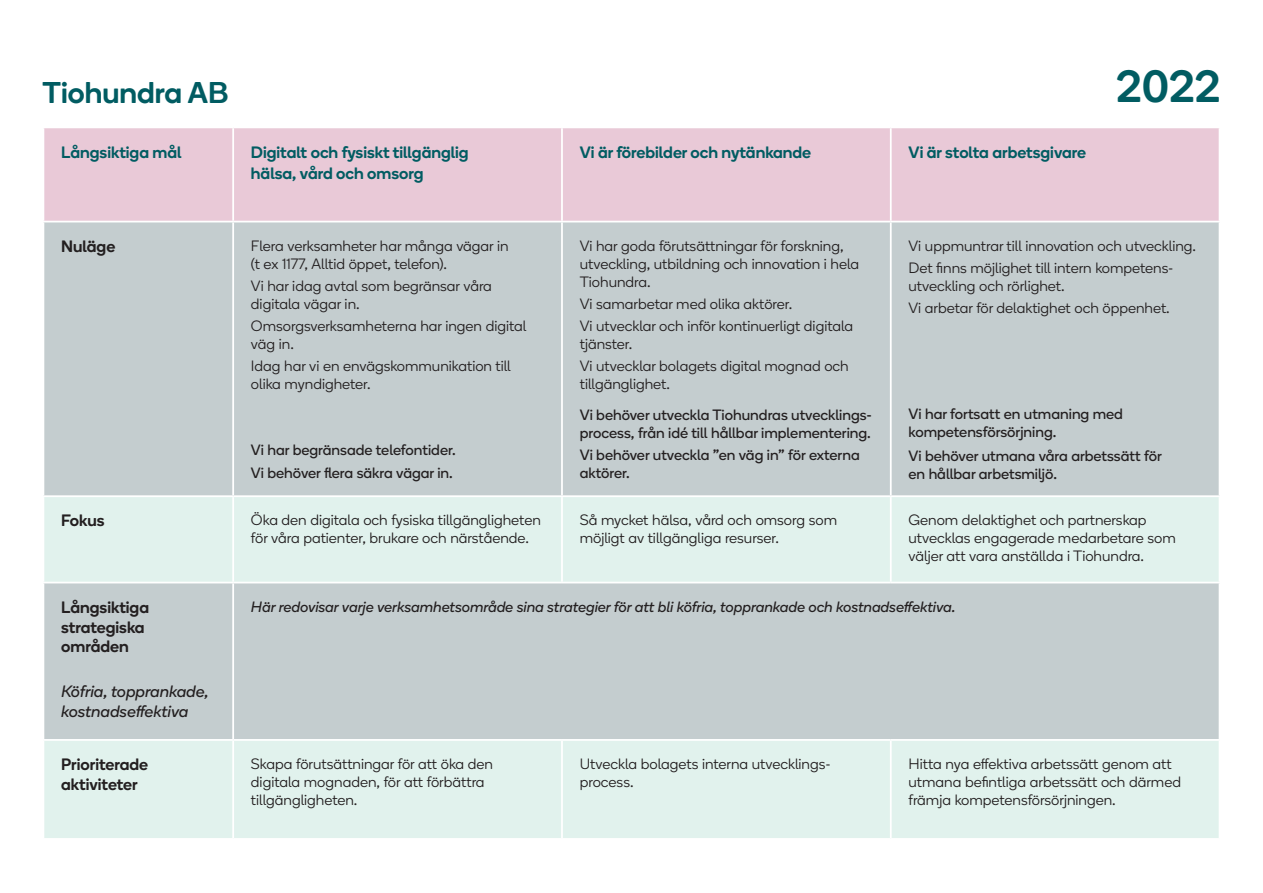
<style>
.page{position:relative;width:1263px;height:893px;background:#fff}
.page>*{position:absolute;margin:0;border:0;box-sizing:border-box;transform-origin:0 0}
.t1{font:500 45px "Boing";color:#015c62}
.t2{font:500 30px "Boing";color:#015c62}
._02_-_Subheading{font:500 16.5px/21px "Boing";color:#015c62}
._02_-_Subheading-2{font:500 16.5px/19.8px "Boing";color:#231f20}
._02_-_Subheading-3{font:italic 16.5px/19.8px "Boing";color:#231f20}
.t3{font:300 15px/18px "Boing";color:#231f20}
.t4{font:15px/18px "Boing";color:#231f20}
.t5{font:italic 15px "Boing";color:#231f20}
</style>
<div class="page">
<div style="left:44px;top:128px;width:1175px;height:93px;background:#e9c9d7"></div>
<div style="left:44px;top:222px;width:1175px;height:273px;background:#c4cdcf"></div>
<svg style="left:44px;top:497px;width:1175px;height:341px;background:#d3e0df"></svg>
<hr style="left:232px;top:128px;width:2px;height:93px;background:#fff">
<hr style="left:561px;top:128px;width:2px;height:93px;background:#fff">
<hr style="left:890px;top:128px;width:2px;height:93px;background:#fff">
<hr style="left:232px;top:222px;width:2px;height:273px;background:#fff">
<hr style="left:561px;top:222px;width:2px;height:273px;background:#fff">
<hr style="left:890px;top:222px;width:2px;height:273px;background:#fff">
<hr style="left:232px;top:497px;width:2px;height:85px;background:#fff">
<hr style="left:561px;top:497px;width:2px;height:85px;background:#fff">
<hr style="left:890px;top:497px;width:2px;height:85px;background:#fff">
<hr style="left:43px;top:582px;width:190px;height:1px;background:#fff">
<hr style="left:233px;top:582px;width:329px;height:1px;background:#fff">
<hr style="left:232px;top:583px;width:2px;height:156px;background:#fff">
<hr style="left:562px;top:582px;width:329px;height:1px;background:#fff">
<hr style="left:891px;top:582px;width:329px;height:1px;background:#fff">
<hr style="left:43px;top:739px;width:190px;height:2px;background:#fff">
<hr style="left:233px;top:739px;width:329px;height:2px;background:#fff">
<hr style="left:232px;top:741px;width:2px;height:97px;background:#fff">
<hr style="left:562px;top:739px;width:329px;height:2px;background:#fff">
<hr style="left:561px;top:741px;width:2px;height:97px;background:#fff">
<hr style="left:891px;top:739px;width:329px;height:2px;background:#fff">
<hr style="left:890px;top:741px;width:2px;height:97px;background:#fff">
<p class="t2" style="left:43px;top:73px;width:187px">Tiohundra AB</p>
<p class="_02_-_Subheading" style="left:61px;top:141px;width:122px">Långsiktiga mål</p>
<p class="_02_-_Subheading" style="left:251px;top:141px;width:219px">Digitalt och fysiskt tillgänglig hälsa, vård och omsorg</p>
<p class="_02_-_Subheading" style="left:580px;top:141px;width:233px">Vi är förebilder och nytänkande</p>
<p class="_02_-_Subheading" style="left:908px;top:141px;width:179px">Vi är stolta arbetsgivare</p>
<p class="t1" style="left:1116px;top:56px;width:106px">2022</p>
<p class="_02_-_Subheading-2" style="left:61px;top:236px;width:56px">Nuläge</p>
<p class="t3" style="left:251px;top:236px;width:259px">Flera verksamheter har många vägar in (t ex 1177, Alltid öppet, telefon).</p>
<p class="t3" style="left:251px;top:277px;width:242px">Vi har idag avtal som begränsar våra digitala vägar in.</p>
<p class="t3" style="left:251px;top:317px;width:277px">Omsorgsverksamheterna har ingen digital väg in.</p>
<p class="t3" style="left:251px;top:357px;width:261px">Idag har vi en envägskommunikation till olika myndigheter.</p>
<p class="t4" style="left:251px;top:441px;width:206px">Vi har begränsade telefontider.</p>
<p class="t4" style="left:251px;top:463px;width:203px">Vi behöver flera säkra vägar in.</p>
<p class="t3" style="left:580px;top:236px;width:281px">Vi har goda förutsättningar för forskning, utveckling, utbildning och innovation i hela<br>Tiohundra.</p>
<p class="t3" style="left:580px;top:295px;width:214px">Vi samarbetar med olika aktörer.</p>
<p class="t3" style="left:580px;top:317px;width:275px">Vi utvecklar och inför kontinuerligt digitala tjänster.</p>
<p class="t3" style="left:580px;top:357px;width:270px">Vi utvecklar bolagets digital mognad och tillgänglighet.</p>
<p class="t4" style="left:580px;top:406px;width:294px">Vi behöver utveckla Tiohundras utvecklings&shy;process, från idé till hållbar implementering.</p>
<p class="t4" style="left:580px;top:446px;width:281px">Vi behöver utveckla ”en väg in” för externa aktörer.</p>
<p class="t3" style="left:908px;top:236px;width:289px">Vi uppmuntrar till innovation och utveckling.</p>
<p class="t3" style="left:908px;top:259px;width:266px">Det finns möjlighet till intern kompetens&shy;utveckling och rörlighet.</p>
<p class="t3" style="left:908px;top:299px;width:263px">Vi arbetar för delaktighet och öppenhet.</p>
<p class="t4" style="left:908px;top:405px;width:216px">Vi har fortsatt en utmaning med kompetensförsörjning.</p>
<p class="t4" style="left:908px;top:447px;width:255px">Vi behöver utmana våra arbetssätt för en hållbar arbetsmiljö.</p>
<p class="_02_-_Subheading-2" style="left:61px;top:511px;width:45px">Fokus</p>
<p class="t3" style="left:251px;top:511px;width:291px">Öka den digitala och fysiska tillgängligheten för våra patienter, brukare och närstående.</p>
<p class="t3" style="left:580px;top:511px;width:259px">Så mycket hälsa, vård och omsorg som möjligt av tillgängliga resurser.</p>
<p class="t3" style="left:908px;top:511px;width:269px">Genom delaktighet och partnerskap utvecklas engagerade medarbetare som väljer att vara anställda i Tiohundra.</p>
<p class="_02_-_Subheading-2" style="left:61px;top:597px;width:89px">Långsiktiga strategiska områden</p>
<p class="_02_-_Subheading-3" style="left:61px;top:681px;width:149px">Köfria, topprankade, kostnadseffektiva</p>
<p class="t5" style="left:251px;top:597px;width:706px">Här redovisar varje verksamhetsområde sina strategier för att bli köfria, topprankade och kostnadseffektiva.</p>
<p class="_02_-_Subheading-2" style="left:61px;top:754px;width:88px">Prioriterade aktiviteter</p>
<p class="t3" style="left:251px;top:755px;width:244px">Skapa förutsättningar för att öka den digitala mognaden, för att förbättra tillgängligheten.</p>
<p class="t3" style="left:580px;top:755px;width:252px">Utveckla bolagets interna utvecklings&shy;process.</p>
<p class="t3" style="left:908px;top:755px;width:274px">Hitta nya effektiva arbetssätt genom att utmana befintliga arbetssätt och därmed främja kompetensförsörjningen.</p>
</div>
